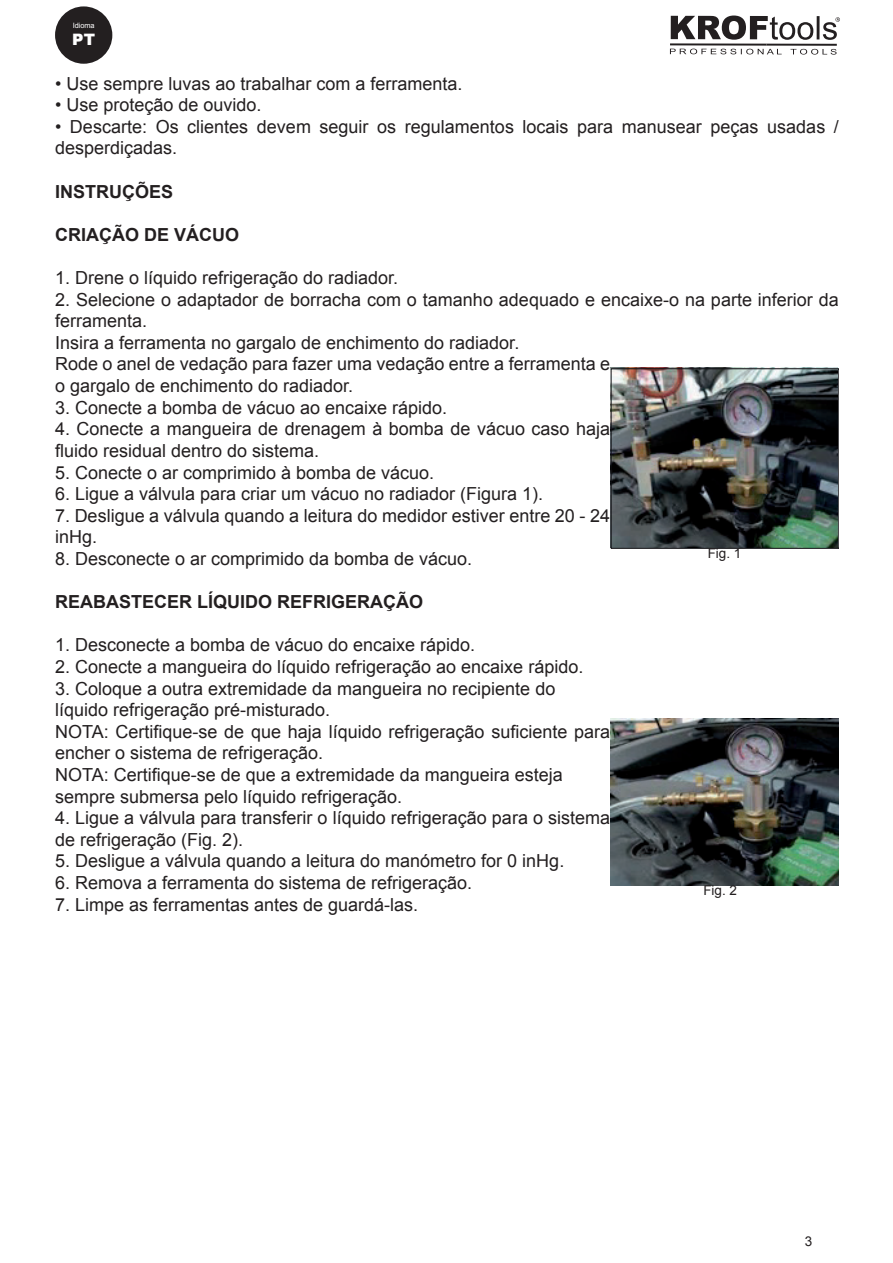
<style>
.page{position:relative;width:893px;height:1263px;background:#fff}
.page>*{position:absolute;margin:0;border:0;box-sizing:border-box;transform-origin:0 0}
.t1{font:18px/21.6px "Arial";color:#231f20}
.t2{font:700 18px "Arial";color:#231f20}
.t3{font:900 15.75px "Arial";color:#fff}
.t4{font:13.5px "Arial";color:#231f20}
.Titulos__preto{font:7.35px "Arial";color:#fff}
</style>
<div class="page">
<svg style="left:671px;top:16px;width:142px;height:24px"></svg>
<hr style="left:817px;top:16px;width:2px;height:23px;background:#231f20">
<hr style="left:670px;top:43px;width:96px;height:3px;background:#231f20">
<hr style="left:766px;top:44px;width:71px;height:2px;background:#231f20">
<svg style="left:670px;top:49px;width:112px;height:5px"></svg>
<svg style="left:790px;top:49px;width:47px;height:6px"></svg>
<svg style="left:823px;top:17px;width:17px;height:23px"></svg>
<div style="left:55px;top:6px;width:57px;height:58px;background:#231f20;border-radius:50%"></div>
<img style="left:610px;top:368px;width:227px;height:179px">
<div style="left:611px;top:368px;width:228px;height:181px;border:1px solid #0b0b0f"></div>
<img style="left:610px;top:719px;width:229px;height:166px">
<p class="Titulos__preto" style="left:73px;top:20px;width:24px">Idioma</p>
<p class="t3" style="left:72px;top:28px;width:24px">PT</p>
<p class="t1" style="left:55px;top:73px;width:409px">• Use sempre luvas ao trabalhar com a ferramenta.</p>
<p class="t1" style="left:55px;top:94px;width:208px">• Use proteção de ouvido.</p>
<p class="t1" style="left:55px;top:116px;width:785px">• Descarte: Os clientes devem seguir os regulamentos locais para manusear peças usadas / desperdiçadas.</p>
<p class="t2" style="left:55px;top:179px;width:120px">INSTRUÇÕES</p>
<p class="t2" style="left:55px;top:223px;width:185px">CRIAÇÃO DE VÁCUO</p>
<p class="t1" style="left:55px;top:267px;width:345px">1. Drene o líquido refrigeração do radiador.</p>
<p class="t1" style="left:55px;top:289px;width:785px">2. Selecione o adaptador de borracha com o tamanho adequado e encaixe-o na parte inferior da ferramenta.</p>
<p class="t1" style="left:55px;top:332px;width:466px">Insira a ferramenta no gargalo de enchimento do radiador.</p>
<p class="t1" style="left:55px;top:354px;width:557px">Rode o anel de vedação para fazer uma vedação entre a ferramenta e o gargalo de enchimento do radiador.</p>
<p class="t1" style="left:55px;top:397px;width:394px">3. Conecte a bomba de vácuo ao encaixe rápido.</p>
<p class="t1" style="left:55px;top:418px;width:557px">4. Conecte a mangueira de drenagem à bomba de vácuo caso haja fluido residual dentro do sistema.</p>
<p class="t1" style="left:55px;top:462px;width:381px">5. Conecte o ar comprimido à bomba de vácuo.</p>
<p class="t1" style="left:55px;top:483px;width:490px">6. Ligue a válvula para criar um vácuo no radiador (Figura 1).</p>
<p class="t1" style="left:55px;top:505px;width:557px">7. Desligue a válvula quando a leitura do medidor estiver entre 20 - 24 inHg.</p>
<p class="t1" style="left:55px;top:548px;width:419px">8. Desconecte o ar comprimido da bomba de vácuo.</p>
<p class="t2" style="left:55px;top:590px;width:370px">REABASTECER LÍQUIDO REFRIGERAÇÃO</p>
<p class="t1" style="left:55px;top:634px;width:422px">1. Desconecte a bomba de vácuo do encaixe rápido.</p>
<p class="t1" style="left:55px;top:656px;width:530px">2. Conecte a mangueira do líquido refrigeração ao encaixe rápido.</p>
<p class="t1" style="left:55px;top:678px;width:502px">3. Coloque a outra extremidade da mangueira no recipiente do</p>
<p class="t1" style="left:55px;top:699px;width:277px">líquido refrigeração pré-misturado.</p>
<p class="t1" style="left:55px;top:721px;width:557px">NOTA: Certifique-se de que haja líquido refrigeração suficiente para encher o sistema de refrigeração.</p>
<p class="t1" style="left:55px;top:764px;width:509px">NOTA: Certifique-se de que a extremidade da mangueira esteja</p>
<p class="t1" style="left:55px;top:786px;width:349px">sempre submersa pelo líquido refrigeração.</p>
<p class="t1" style="left:55px;top:807px;width:557px">4. Ligue a válvula para transferir o líquido refrigeração para o sistema de refrigeração (Fig. 2).</p>
<p class="t1" style="left:55px;top:850px;width:511px">5. Desligue a válvula quando a leitura do manómetro for 0 inHg.</p>
<p class="t1" style="left:55px;top:872px;width:419px">6. Remova a ferramenta do sistema de refrigeração.</p>
<p class="t1" style="left:55px;top:894px;width:365px">7. Limpe as ferramentas antes de guardá-las.</p>
<p class="t4" style="left:708px;top:545px;width:35px">Fig. 1</p>
<p class="t4" style="left:703px;top:882px;width:35px">Fig. 2</p>
<p class="t4" style="left:805px;top:1232px;width:9px">3</p>
</div>
